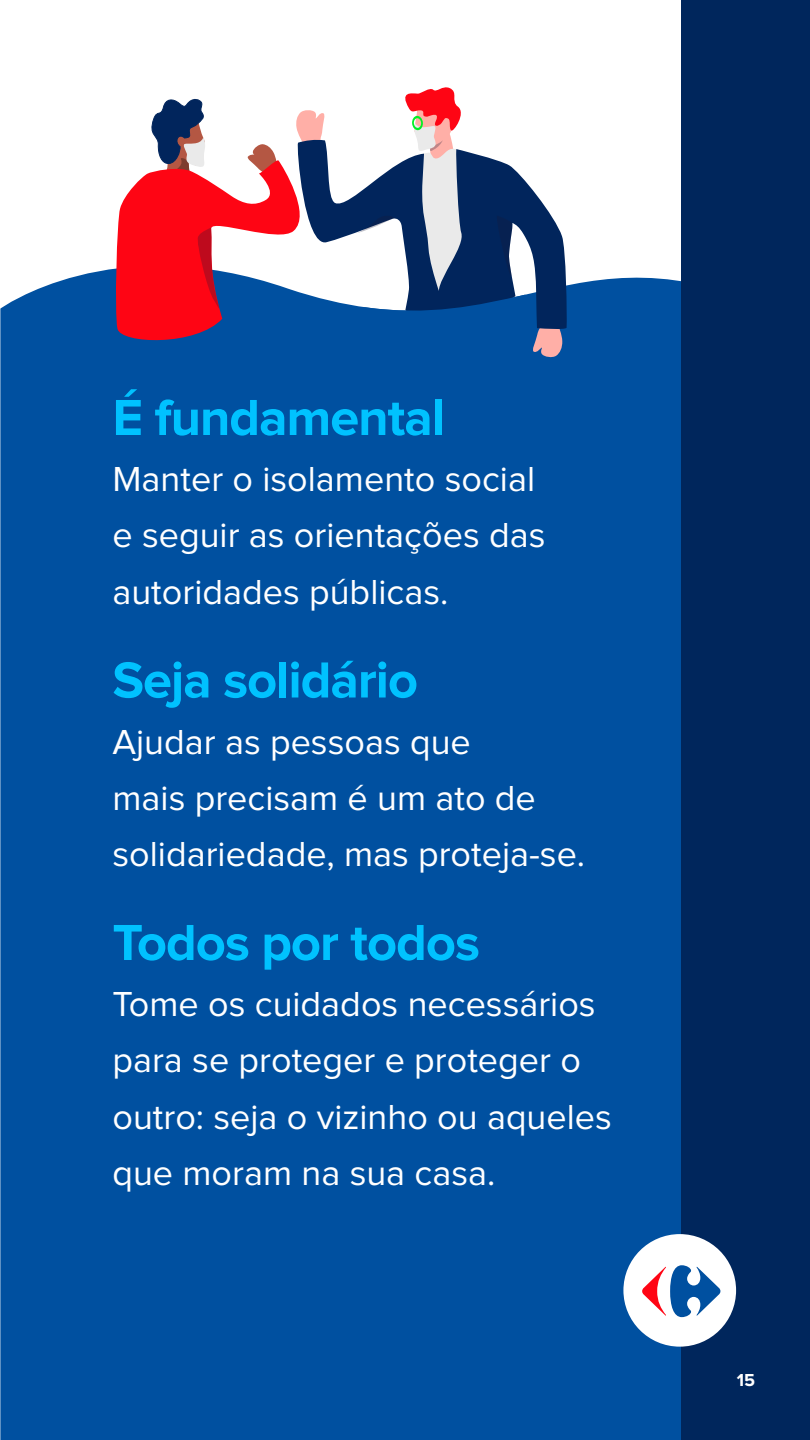
<style>
.page{position:relative;width:810px;height:1440px;background:#fff}
.page>*{position:absolute;margin:0;border:0;box-sizing:border-box;transform-origin:0 0}
.t1{font:700 52.5px "Proxima Nova";letter-spacing:-.02em;color:#00c2ff}
.t2{font:36px/56.2px "Proxima Nova";color:#fff}
.t3{font:700 18px "Proxima Nova";color:#fff}
</style>
<div class="page">
<div style="left:0;top:200px;width:682px;height:1240px;background:#0050a0"></div>
<svg style="left:531px;top:343px;width:31px;height:15px"></svg>
<svg style="left:114px;top:99px;width:212px;height:248px"></svg>
<svg style="left:296px;top:139px;width:271px;height:204px"></svg>
<svg style="left:356px;top:87px;width:169px;height:292px"></svg>
<div style="left:682px;top:0;width:128px;height:1440px;background:#00265c"></div>
<div style="left:623px;top:1234px;width:113px;height:113px;background:#fff;border-radius:50%"></div>
<svg style="left:642px;top:1265px;width:78px;height:52px"></svg>
<h1 class="t1" style="left:112px;top:394px;width:334px">É fundamental</h1>
<p class="t2" style="left:112px;top:453px;width:435px">Manter o isolamento social e seguir as orientações das autoridades públicas.</p>
<h1 class="t1" style="left:112px;top:656px;width:307px">Seja solidário</h1>
<p class="t2" style="left:112px;top:715px;width:474px">Ajudar as pessoas que<br>mais precisam é um ato de solidariedade, mas proteja-se.</p>
<h1 class="t1" style="left:112px;top:919px;width:369px">Todos por todos</h1>
<p class="t2" style="left:113px;top:978px;width:501px">Tome os cuidados necessários para se proteger e proteger o outro: seja o vizinho ou aqueles que moram na sua casa.</p>
<p class="t3" style="left:737px;top:1372px;width:20px">15</p>
</div>
